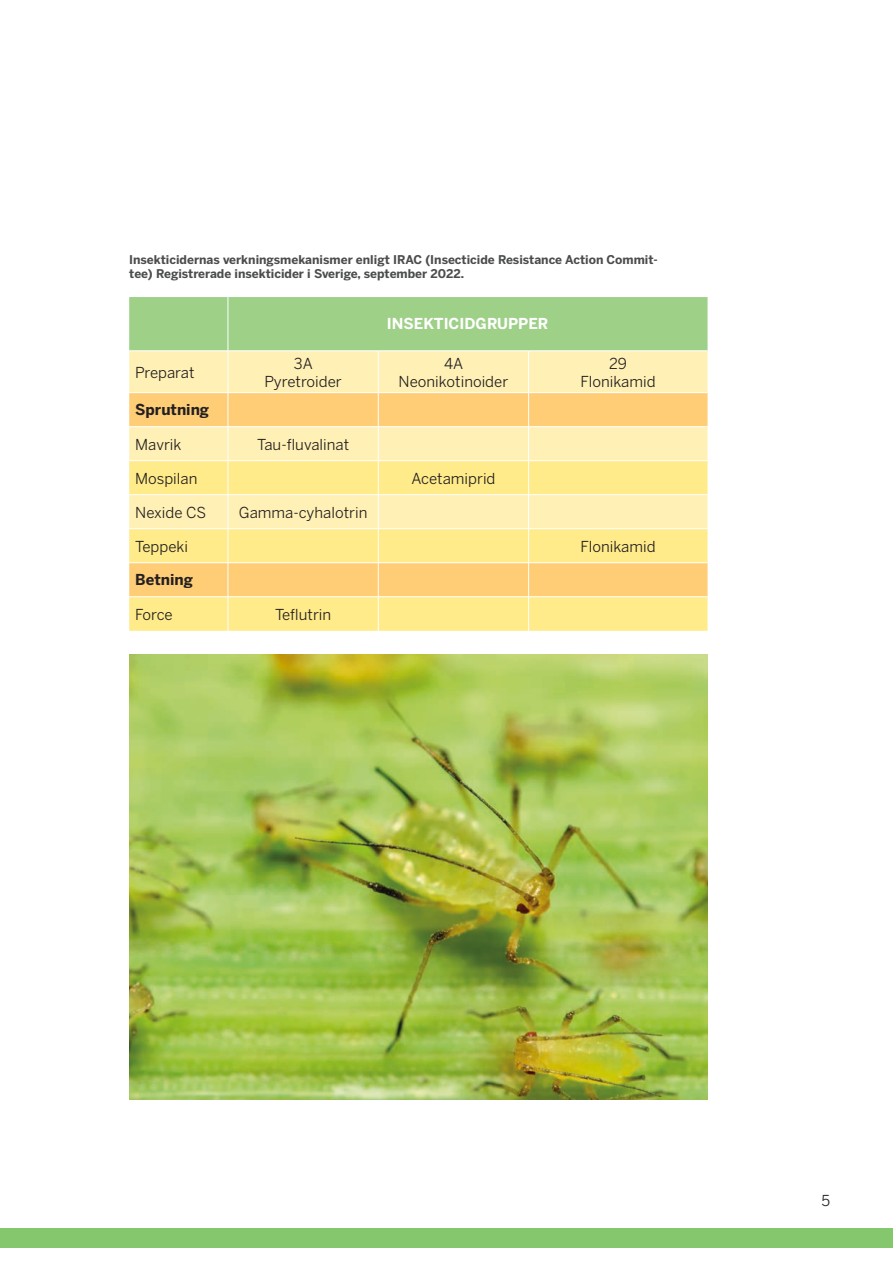
<style>
.page{position:relative;width:893px;height:1263px;background:#fff}
.page>*{position:absolute;margin:0;border:0;box-sizing:border-box;transform-origin:0 0}
.t1{font:15px/18px "Benton Sans";color:#231f20;text-align:center}
.t2{font:700 15px "Benton Sans";color:#fff}
.t3{font:700 15px "Benton Sans";color:#231f20}
.t4{font:700 12px/14.4px "Benton Sans";color:#4b4c4d}
</style>
<div class="page">
<img style="left:129px;top:655px;width:578px;height:444px">
<div style="left:0;top:1228px;width:893px;height:19px;background:#85c76c"></div>
<div style="left:129px;top:297px;width:578px;height:54px;background:#9ed088"></div>
<div style="left:129px;top:352px;width:578px;height:40px;background:#fff1b5"></div>
<svg style="left:129px;top:393px;width:578px;height:67px;background:#fedf96"></svg>
<svg style="left:129px;top:461px;width:578px;height:170px;background:#fee68f"></svg>
<hr style="left:228px;top:297px;width:1px;height:54px;background:#fff">
<hr style="left:228px;top:351px;width:1px;height:41px;background:#fff">
<hr style="left:378px;top:351px;width:1px;height:41px;background:#fff">
<hr style="left:528px;top:351px;width:1px;height:41px;background:#fff">
<hr style="left:228px;top:393px;width:1px;height:33px;background:#fff">
<hr style="left:378px;top:393px;width:1px;height:33px;background:#fff">
<hr style="left:528px;top:393px;width:1px;height:33px;background:#fff">
<hr style="left:129px;top:426px;width:99px;height:1px;background:#fff">
<hr style="left:228px;top:426px;width:150px;height:1px;background:#fff">
<hr style="left:228px;top:427px;width:1px;height:33px;background:#fff">
<hr style="left:378px;top:426px;width:151px;height:1px;background:#fff">
<hr style="left:378px;top:427px;width:1px;height:33px;background:#fff">
<hr style="left:529px;top:426px;width:178px;height:1px;background:#fff">
<hr style="left:528px;top:427px;width:1px;height:33px;background:#fff">
<hr style="left:228px;top:461px;width:1px;height:33px;background:#fff">
<hr style="left:378px;top:461px;width:1px;height:33px;background:#fff">
<hr style="left:528px;top:461px;width:1px;height:33px;background:#fff">
<hr style="left:129px;top:494px;width:99px;height:1px;background:#fff">
<hr style="left:228px;top:494px;width:150px;height:1px;background:#fff">
<hr style="left:228px;top:495px;width:1px;height:33px;background:#fff">
<hr style="left:378px;top:494px;width:151px;height:1px;background:#fff">
<hr style="left:378px;top:495px;width:1px;height:33px;background:#fff">
<hr style="left:529px;top:494px;width:178px;height:1px;background:#fff">
<hr style="left:528px;top:495px;width:1px;height:33px;background:#fff">
<hr style="left:129px;top:528px;width:99px;height:1px;background:#fff">
<hr style="left:228px;top:528px;width:150px;height:1px;background:#fff">
<hr style="left:228px;top:529px;width:1px;height:33px;background:#fff">
<hr style="left:378px;top:528px;width:151px;height:1px;background:#fff">
<hr style="left:378px;top:529px;width:1px;height:33px;background:#fff">
<hr style="left:529px;top:528px;width:178px;height:1px;background:#fff">
<hr style="left:528px;top:529px;width:1px;height:33px;background:#fff">
<hr style="left:129px;top:562px;width:99px;height:1px;background:#fff">
<hr style="left:228px;top:562px;width:150px;height:1px;background:#fff">
<hr style="left:228px;top:563px;width:1px;height:33px;background:#fff">
<hr style="left:378px;top:562px;width:151px;height:1px;background:#fff">
<hr style="left:378px;top:563px;width:1px;height:33px;background:#fff">
<hr style="left:529px;top:562px;width:178px;height:1px;background:#fff">
<hr style="left:528px;top:563px;width:1px;height:33px;background:#fff">
<hr style="left:129px;top:596px;width:99px;height:1px;background:#fff">
<hr style="left:228px;top:596px;width:150px;height:1px;background:#fff">
<hr style="left:228px;top:597px;width:1px;height:34px;background:#fff">
<hr style="left:378px;top:596px;width:151px;height:1px;background:#fff">
<hr style="left:378px;top:597px;width:1px;height:34px;background:#fff">
<hr style="left:529px;top:596px;width:178px;height:1px;background:#fff">
<hr style="left:528px;top:597px;width:1px;height:34px;background:#fff">
<p class="t4" style="left:129px;top:252px;width:530px">Insekticidernas verkningsmekanismer enligt IRAC (Insecticide Resistance Action Commit&shy;tee) Registrerade insekticider i Sverige, september 2022.</p>
<p class="t2" style="left:387px;top:315px;width:163px">INSEKTICIDGRUPPER</p>
<p class="t1" style="left:135px;top:363px;width:61px">Preparat</p>
<p class="t1" style="left:264px;top:354px;width:79px">3A<br>Pyretroider</p>
<p class="t1" style="left:399px;top:354px;width:111px">4A<br>Neonikotinoider</p>
<p class="t1" style="left:580px;top:354px;width:77px">29<br>Flonikamid</p>
<p class="t3" style="left:135px;top:401px;width:75px">Sprutning</p>
<p class="t1" style="left:135px;top:435px;width:48px">Mavrik</p>
<p class="t1" style="left:257px;top:435px;width:94px">Tau-fluvalinat</p>
<p class="t1" style="left:135px;top:469px;width:64px">Mospilan</p>
<p class="t1" style="left:411px;top:469px;width:86px">Acetamiprid</p>
<p class="t1" style="left:135px;top:503px;width:72px">Nexide CS</p>
<p class="t1" style="left:239px;top:503px;width:130px">Gamma-cyhalotrin</p>
<p class="t1" style="left:135px;top:537px;width:54px">Teppeki</p>
<p class="t1" style="left:580px;top:537px;width:77px">Flonikamid</p>
<p class="t3" style="left:135px;top:571px;width:59px">Betning</p>
<p class="t1" style="left:135px;top:605px;width:39px">Force</p>
<p class="t1" style="left:275px;top:605px;width:58px">Teflutrin</p>
<p class="t1" style="left:822px;top:1191px;width:10px">5</p>
</div>
